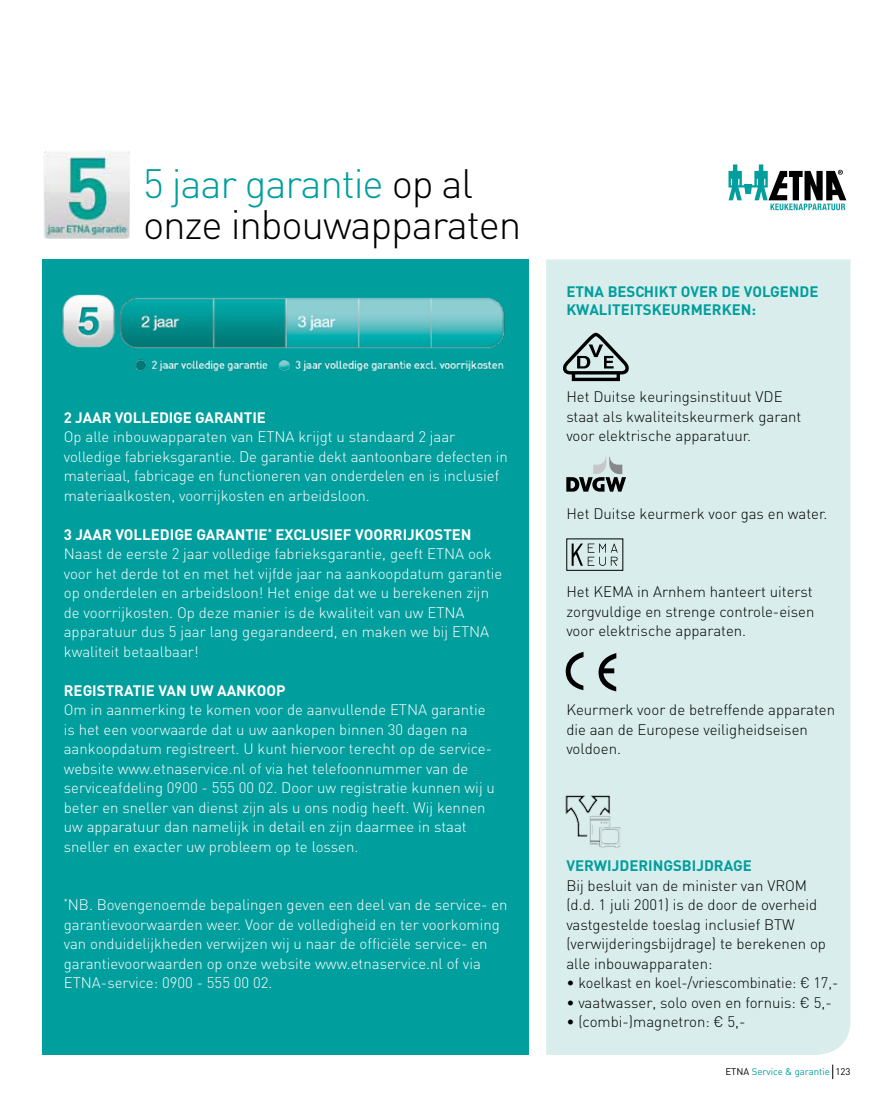
<style>
.page{position:relative;width:893px;height:1106px;background:#fff}
.page>*{position:absolute;margin:0;border:0;box-sizing:border-box;transform-origin:0 0}
.t1{font:300 40.5px/40.5px "DIN";letter-spacing:-.03em;color:#000}
.t2{font:300 15px/19.5px "DIN";color:#fff}
.t3{font:300 15px/19.5px "DIN";color:#000}
.t4{font:700 15px "DIN";letter-spacing:.22em;color:#fff}
.t5{font:700 15px/18px "DIN";color:#009e9d}
.t6{font:9.6px "DIN";color:#009e9d}
.s1{color:#009e9d}
.s2{color:#000}
</style>
<div class="page">
<div style="left:546px;top:259px;width:304px;height:795px;background:#d8edec"></div>
<div style="left:43px;top:259px;width:486px;height:795px;background:#009e9d"></div>
<div style="left:572px;top:371px;width:48px;height:10px;border:3px solid #000"></div>
<svg style="left:562px;top:332px;width:68px;height:44px;background:#9dacac"></svg>
<svg style="left:566px;top:456px;width:60px;height:35px;background:#9caaa9"></svg>
<div style="left:566px;top:538px;width:57px;height:33px;border:1px solid #000"></div>
<svg style="left:572px;top:543px;width:46px;height:23px"></svg>
<svg style="left:566px;top:652px;width:17px;height:38px"></svg>
<svg style="left:599px;top:653px;width:17px;height:38px"></svg>
<img style="left:562px;top:791px;width:61px;height:61px">
<svg style="left:728px;top:164px;width:118px;height:46px"></svg>
<img style="left:62px;top:294px;width:443px;height:78px">
<img style="left:44px;top:151px;width:86px;height:88px">
<svg style="left:832px;top:1064px;width:1px;height:15px"></svg>
<h1 class="t1" style="left:143px;top:162px;width:380px"><span class="s1">5 jaar garantie</span> op al onze inbouwapparaten</h1>
<p class="t4" style="left:64px;top:407px;width:30px">2 JAAR</p>
<p class="t4" style="left:115px;top:407px;width:10px">VOLLEDIGE</p>
<p class="t4" style="left:195px;top:407px;width:10px">GARANTIE</p>
<p class="t2" style="left:64px;top:426px;width:446px">Op alle inbouwapparaten van ETNA krijgt u standaard 2 jaar volledige fabrieksgarantie. De garantie dekt aantoonbare defecten in materiaal, fabricage en functioneren van onderdelen en is inclusief materiaalkosten, voorrijkosten en arbeidsloon.</p>
<p class="t4" style="left:64px;top:524px;width:30px">3 JAAR</p>
<p class="t4" style="left:115px;top:524px;width:10px">VOLLEDIGE</p>
<p class="t4" style="left:196px;top:524px;width:10px">GARANTIE</p>
<p class="t4" style="left:268px;top:524px;width:35px"><sup>*</sup> EXCLUSIEF</p>
<p class="t4" style="left:355px;top:524px;width:10px">VOORRI</p>
<p class="t4" style="left:407px;top:524px;width:18px">JKOSTEN</p>
<p class="t2" style="left:64px;top:543px;width:440px">Naast de eerste 2 jaar volledige fabrieksgarantie, geeft ETNA ook voor het derde tot en met het vijfde jaar na aankoopdatum garantie op onderdelen en arbeidsloon! Het enige dat we u berekenen zijn de voorrijkosten. Op deze manier is de kwaliteit van uw ETNA apparatuur dus 5 jaar lang gegarandeerd, en maken we bij ETNA kwaliteit betaalbaar!</p>
<p class="t4" style="left:64px;top:680px;width:19px">REGISTRATIE</p>
<p class="t4" style="left:158px;top:680px;width:11px">VAN</p>
<p class="t4" style="left:190px;top:680px;width:38px">UW AANKOOP</p>
<p class="t2" style="left:64px;top:699px;width:433px">Om in aanmerking te komen voor de aanvullende ETNA garantie is het een voorwaarde dat u uw aankopen binnen 30 dagen na aankoopdatum registreert. U kunt hiervoor terecht op de service&shy;website www.etnaservice.nl of via het telefoonnummer van de serviceafdeling 0900 - 555 00 02. Door uw registratie kunnen wij u beter en sneller van dienst zijn als u ons nodig heeft. Wij kennen uw apparatuur dan namelijk in detail en zijn daarmee in staat sneller en exacter uw probleem op te lossen.</p>
<p class="t2" style="left:64px;top:894px;width:445px"><sup>*</sup>NB. Bovengenoemde bepalingen geven een deel van de service- en garantievoorwaarden weer. Voor de volledigheid en ter voorkoming van onduidelijkheden verwijzen wij u naar de officiële service- en garantievoorwaarden op onze website www.etnaservice.nl of via ETNA-service: 0900 - 555 00 02.</p>
<p class="t5" style="left:566px;top:282px;width:254px">ETNA BESCHIKT OVER DE VOLGENDE<br>KWALITEITSKEURMERKEN:</p>
<p class="t3" style="left:566px;top:386px;width:237px">Het Duitse keuringsinstituut VDE staat als kwaliteitskeurmerk garant voor elektrische apparatuur.</p>
<p class="t3" style="left:566px;top:503px;width:263px">Het Duitse keurmerk voor gas en water.</p>
<p class="t3" style="left:566px;top:581px;width:250px">Het KEMA in Arnhem hanteert uiterst zorgvuldige en strenge controle-eisen voor elektrische apparaten.</p>
<p class="t3" style="left:566px;top:699px;width:270px">Keurmerk voor de betreffende apparaten die aan de Europese veiligheidseisen voldoen.</p>
<p class="t5" style="left:566px;top:856px;width:187px">VERWIJDERINGSBIJDRAGE</p>
<p class="t3" style="left:566px;top:875px;width:261px">Bij besluit van de minister van VROM (d.d. 1 juli 2001) is de door de overheid vastgestelde toeslag inclusief BTW (verwijderingsbijdrage) te berekenen op alle inbouwapparaten:</p>
<p class="t3" style="left:566px;top:972px;width:271px">• koelkast en koel-/vriescombinatie: € 17,-</p>
<p class="t3" style="left:566px;top:992px;width:264px">• vaatwasser, solo oven en fornuis: € 5,-</p>
<p class="t3" style="left:566px;top:1011px;width:178px">• (combi-)magnetron: € 5,-</p>
<p class="t6" style="left:725px;top:1065px;width:126px"><span class="s2">ETNA</span> Service &amp; garantie <span class="s2">123</span></p>
</div>
